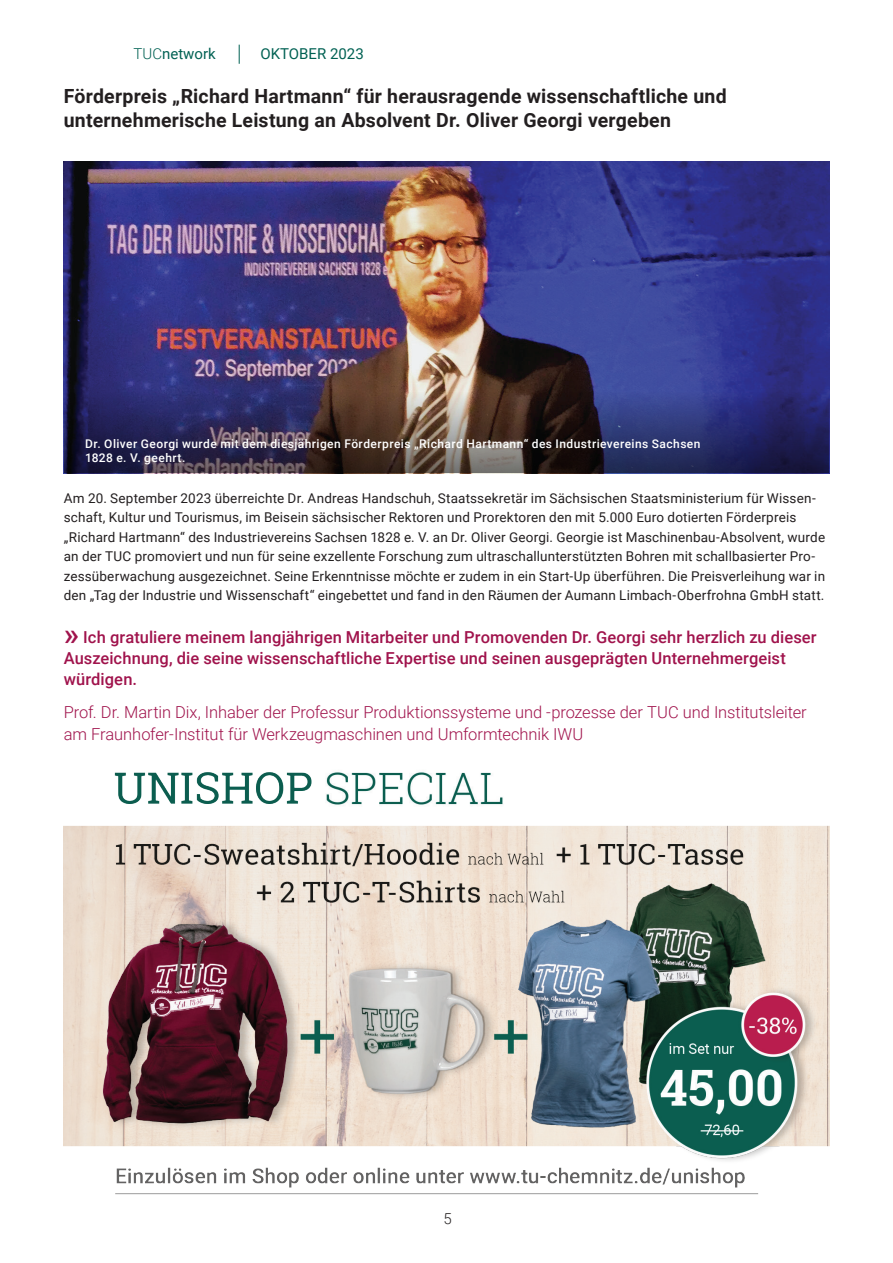
<style>
.page{position:relative;width:893px;height:1263px;background:#fff}
.page>*{position:absolute;margin:0;border:0;box-sizing:border-box;transform-origin:0 0}
.t1{font:700 19.5px/24px "Roboto";letter-spacing:.01em;color:#231f20}
.t2{font:500 16.5px/21px "Roboto";letter-spacing:.005em;color:#a0134c}
.t3{font:300 16.5px/22.5px "Roboto";letter-spacing:-.005em;color:#a0134c}
.t4{font:15px "Roboto";color:#006153}
.t5{font:300 15px "Roboto";color:#231f20}
.t6{font:13.5px/19.5px "Roboto";letter-spacing:.01em;color:#231f20}
.t7{font:500 12px/14.4px "Roboto";letter-spacing:.035em;color:#fff}
.s1{font-weight:300}
.s2{font-size:31.5px}
</style>
<div class="page">
<svg style="left:239px;top:45px;width:1px;height:19px"></svg>
<img style="left:64px;top:161px;width:765px;height:214px">
<img style="left:64px;top:375px;width:765px;height:98px">
<img style="left:64px;top:772px;width:765px;height:423px">
<p class="t4" style="left:134px;top:43px;width:84px"><span class="s1">TUC</span>network</p>
<p class="t4" style="left:260px;top:43px;width:105px">OKTOBER 2023</p>
<h1 class="t1" style="left:64px;top:83px;width:664px">Förderpreis „Richard Hartmann“ für herausragende wissenschaftliche und unternehmerische Leistung an Absolvent Dr. Oliver Georgi vergeben</h1>
<p class="t7" style="left:85px;top:436px;width:617px">Dr. Oliver Georgi wurde mit dem diesjährigen Förderpreis „Richard Hartmann“ des Industrievereins Sachsen<br>1828 e. V. geehrt.</p>
<p class="t6" style="left:64px;top:487px;width:763px">Am 20. September 2023 überreichte Dr. Andreas Handschuh, Staatssekretär im Sächsischen Staatsministerium für Wissen&shy;schaft, Kultur und Tourismus, im Beisein sächsischer Rektoren und Prorektoren den mit 5.000 Euro dotierten Förderpreis „Richard Hartmann“ des Industrievereins Sachsen 1828 e. V. an Dr. Oliver Georgi. Georgie ist Maschinenbau-Absolvent, wurde an der TUC promoviert und nun für seine exzellente Forschung zum ultraschallunterstützten Bohren mit schallbasierter Pro&shy;zessüberwachung ausgezeichnet. Seine Erkenntnisse möchte er zudem in ein Start-Up überführen. Die Preisverleihung war in den „Tag der Industrie und Wissenschaft“ eingebettet und fand in den Räumen der Aumann Limbach-Oberfrohna GmbH statt.</p>
<p class="t2" style="left:64px;top:626px;width:754px"><span class="s2">»</span> Ich gratuliere meinem langjährigen Mitarbeiter und Promovenden Dr. Georgi sehr herzlich zu dieser<br>Auszeichnung, die seine wissenschaftliche Expertise und seinen ausgeprägten Unternehmergeist würdigen.</p>
<p class="t3" style="left:64px;top:700px;width:745px">Prof. Dr. Martin Dix, Inhaber der Professur Produktionssysteme und -prozesse der TUC und Institutsleiter am Fraunhofer-Institut für Werkzeugmaschinen und Umformtechnik IWU</p>
<p class="t5" style="left:443px;top:1208px;width:10px">5</p>
</div>
